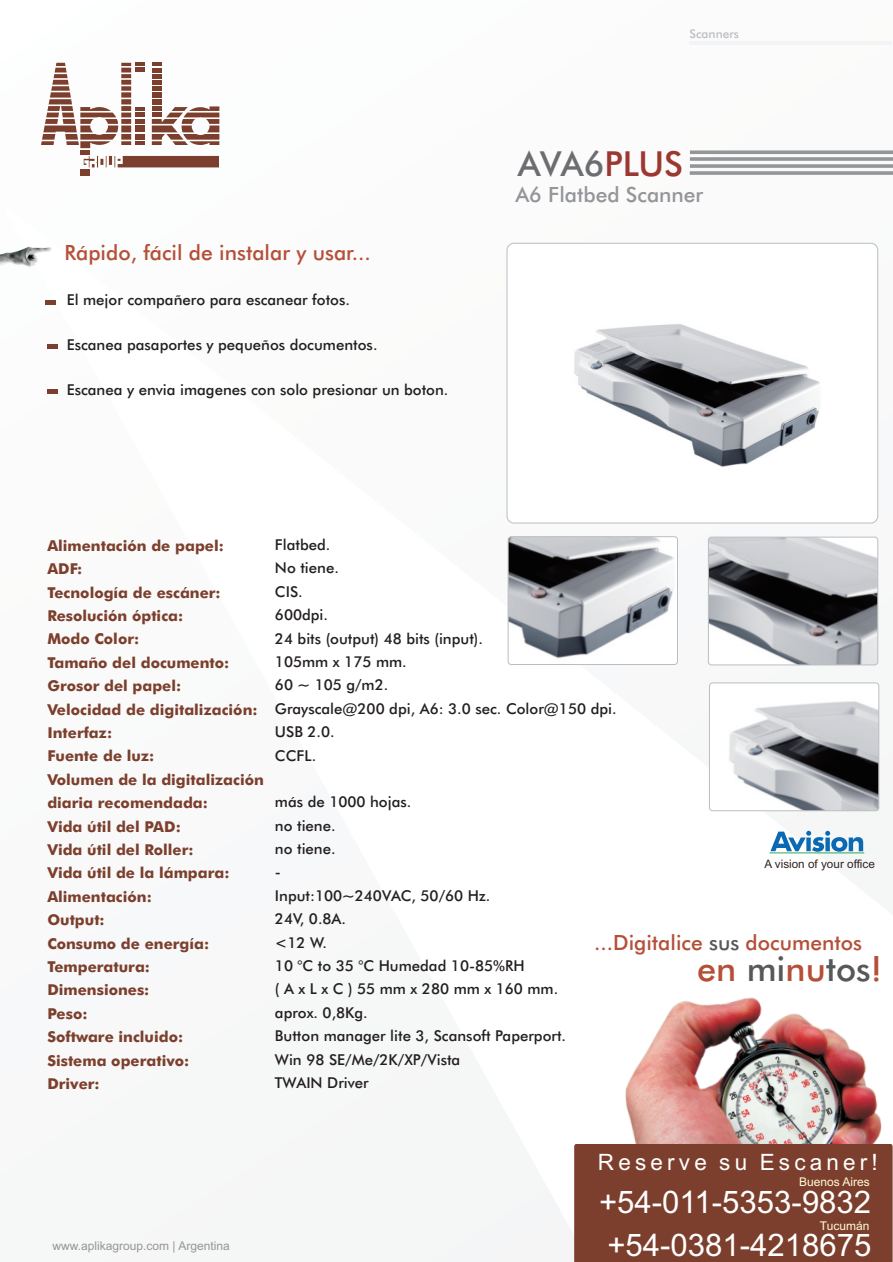
<style>
.page{position:relative;width:893px;height:1262px;background:#fff}
.page>*{position:absolute;margin:0;border:0;box-sizing:border-box;transform-origin:0 0}
.t1{font:500 34.5px "Futura BT";color:#6c6d70}
.t2{font:500 34.2px "Futura BT";color:#b54f38}
.t3{font:31.2px "Arial";color:#fff}
.t4{font:22.5px "Arial";letter-spacing:.185em;color:#fff}
.t5{font:500 21px "Futura BT";color:#b54f38}
.t6{font:500 21px "Futura BT";color:#939598}
.t7{font:500 15px/23.4px "Futura BT";color:#231f20}
.t8{font:500 15px/23.4px "Futura BT";color:#7c3f2d}
.t9{font:12px "Arial";color:#939598}
.t10{font:12px "Arial";color:#fffbd6}
.t11{font:500 12px "Futura BT";color:#bcbdc0}
.t12{font:11.7px "Arial";color:#322420}
.s1{color:#9c3732}
.s2{color:#57585a}
</style>
<div class="page">
<svg style="left:434px;top:242px;width:459px;height:1020px"></svg>
<img style="left:589px;top:961px;width:304px;height:237px">
<svg style="left:152px;top:63px;width:10px;height:3px"></svg>
<hr style="left:152px;top:68px;width:10px;height:4px;background:#7c3f2d">
<hr style="left:152px;top:74px;width:10px;height:4px;background:#7c3f2d">
<div style="left:152px;top:80px;width:10px;height:5px;background:#7c3f2d"></div>
<div style="left:152px;top:86px;width:10px;height:5px;background:#7c3f2d"></div>
<div style="left:152px;top:92px;width:10px;height:6px;background:#7c3f2d"></div>
<div style="left:152px;top:99px;width:10px;height:5px;background:#7c3f2d"></div>
<svg style="left:152px;top:106px;width:67px;height:39px"></svg>
<div style="left:80px;top:169px;width:10px;height:7px;background:#7c3f2d"></div>
<div style="left:80px;top:150px;width:10px;height:5px;background:#7c3f2d"></div>
<svg style="left:84px;top:156px;width:135px;height:11px"></svg>
<svg style="left:41px;top:63px;width:103px;height:85px"></svg>
<svg style="left:689px;top:150px;width:204px;height:25px"></svg>
<div style="left:45px;top:300px;width:11px;height:5px;background:#7c3f2d"></div>
<div style="left:47px;top:344px;width:11px;height:5px;background:#7c3f2d"></div>
<div style="left:47px;top:389px;width:11px;height:5px;background:#7c3f2d"></div>
<img style="left:508px;top:536px;width:169px;height:128px;border-radius:3px">
<div style="left:507px;top:536px;width:171px;height:129px;border:1px solid #bcbdc0;border-radius:3px"></div>
<img style="left:708px;top:537px;width:169px;height:128px;border-radius:3px">
<div style="left:708px;top:536px;width:170px;height:129px;border:1px solid #bcbdc0;border-radius:3px"></div>
<img style="left:709px;top:683px;width:169px;height:127px;border-radius:3px">
<div style="left:709px;top:682px;width:170px;height:129px;border:1px solid #bcbdc0;border-radius:3px"></div>
<img style="left:0;top:246px;width:52px;height:21px">
<svg style="left:770px;top:830px;width:93px;height:21px"></svg>
<hr style="left:769px;top:852px;width:95px;height:1px;background:#39ad65">
<hr style="left:689px;top:41px;width:202px;height:4px;background:#f2f3f4">
<div style="left:574px;top:1144px;width:318px;height:118px;background:#7c3f2d"></div>
<img style="left:545px;top:298px;width:282px;height:177px">
<p class="t11" style="left:689px;top:29px;width:51px">Scanners</p>
<h3 class="t5" style="left:64px;top:244px;width:308px">Rápido, fácil de instalar y usar...</h3>
<p class="t7" style="left:67px;top:289px;width:285px">El mejor compañero para escanear fotos.</p>
<p class="t7" style="left:67px;top:334px;width:312px">Escanea pasaportes y pequeños documentos.</p>
<p class="t7" style="left:67px;top:379px;width:383px">Escanea y envia imagenes con solo presionar un boton.</p>
<h1 class="t1" style="left:518px;top:150px;width:167px">AVA6<span class="s1">PLUS</span></h1>
<h3 class="t6" style="left:515px;top:186px;width:189px">A6 Flatbed Scanner</h3>
<p class="t8" style="left:47px;top:535px;width:218px">Alimentación de papel:<br>ADF:<br>Tecnología de escáner:<br>Resolución óptica:<br>Modo Color:<br>Tamaño del documento:<br>Grosor del papel:<br>Velocidad de digitalización:<br>Interfaz:<br>Fuente de luz:<br>Volumen de la digitalización diaria recomendada:<br>Vida útil del PAD:<br>Vida útil del Roller:<br>Vida útil de la lámpara:<br>Alimentación:<br>Output:<br>Consumo de energía:<br>Temperatura:<br>Dimensiones:<br>Peso:<br>Software incluido:<br>Sistema operativo:<br>Driver:</p>
<p class="t7" style="left:275px;top:534px;width:343px">Flatbed.<br>No tiene.<br>CIS.<br>600dpi.<br>24 bits (output) 48 bits (input).<br>105mm x 175 mm.<br>60 ~ 105 g/m2.<br>Grayscale@200 dpi, A6: 3.0 sec. Color@150 dpi.<br>USB 2.0.<br>CCFL.</p>
<p class="t7" style="left:275px;top:791px;width:293px">más de 1000 hojas.<br>no tiene.<br>no tiene.<br>-<br>Input:100~240VAC, 50/60 Hz.<br>24V, 0.8A.<br>&lt;12 W.<br>10 °C to 35 °C Humedad 10-85%RH<br>( A x L x C ) 55 mm x 280 mm x 160 mm. aprox. 0,8Kg.<br>Button manager lite 3, Scansoft Paperport.<br>Win 98 SE/Me/2K/XP/Vista<br>TWAIN Driver</p>
<p class="t12" style="left:764px;top:859px;width:112px">A vision of your office</p>
<h3 class="t5" style="left:594px;top:933px;width:269px">...Digitalice <span class="s2">sus</span> documentos</h3>
<h2 class="t2" style="left:697px;top:954px;width:186px">en <span class="s2">mi</span>nu<span class="s2">tos</span>!</h2>
<p class="t9" style="left:52px;top:1240px;width:179px">www.aplikagroup.com | Argentina</p>
<h3 class="t4" style="left:598px;top:1153px;width:281px">Reserve su Escaner!</h3>
<p class="t10" style="left:799px;top:1177px;width:72px">Buenos Aires</p>
<p class="t10" style="left:819px;top:1221px;width:51px">Tucumán</p>
<h3 class="t3" style="left:599px;top:1190px;width:274px">+54-011-5353-9832</h3>
<h3 class="t3" style="left:607px;top:1233px;width:266px">+54-0381-4218675</h3>
</div>
